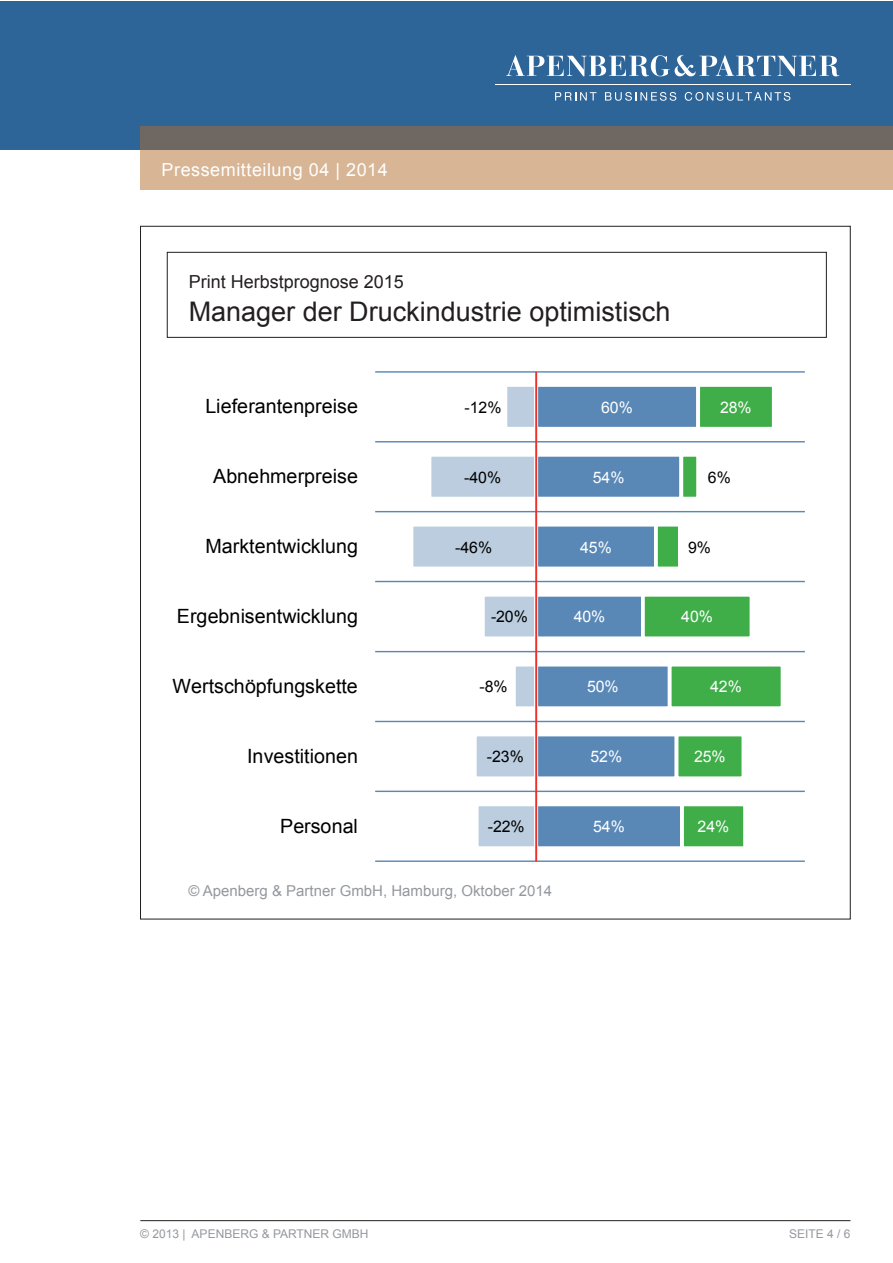
<style>
.page{position:relative;width:893px;height:1263px;background:#fff}
.page>*{position:absolute;margin:0;border:0;box-sizing:border-box;transform-origin:0 0}
.t1{font:27px "Arial";color:#231f20}
.t2{font:19.65px "Arial";color:#000}
.t3{font:18px "Arial";letter-spacing:.03em;color:#fff}
.t4{font:18px "Arial";color:#231f20}
.t5{font:15.9px "Arial";letter-spacing:-.005em;color:#fff}
.t6{font:15.9px "Arial";letter-spacing:-.005em;color:#000}
.t7{font:15px "Arial";color:#94989e}
.t8{font:12px "Arial";color:#94989e}
</style>
<div class="page">
<div style="left:0;top:1px;width:893px;height:149px;background:#2e6599"></div>
<svg style="left:140px;top:126px;width:753px;height:64px;background:#af9781"></svg>
<svg style="left:506px;top:55px;width:333px;height:21px"></svg>
<svg style="left:555px;top:92px;width:41px;height:9px"></svg>
<svg style="left:605px;top:92px;width:71px;height:9px"></svg>
<svg style="left:685px;top:92px;width:105px;height:9px"></svg>
<hr style="left:495px;top:84px;width:355px;height:1px;background:#fff">
<hr style="left:140px;top:1220px;width:710px;height:1px;background:#231f20">
<hr style="left:375px;top:860px;width:430px;height:2px;background:#5988b7">
<hr style="left:375px;top:791px;width:430px;height:1px;background:#5988b7">
<hr style="left:375px;top:721px;width:430px;height:1px;background:#5988b7">
<hr style="left:375px;top:651px;width:430px;height:1px;background:#5988b7">
<hr style="left:375px;top:581px;width:430px;height:1px;background:#5988b7">
<hr style="left:375px;top:511px;width:430px;height:1px;background:#5988b7">
<hr style="left:375px;top:441px;width:430px;height:1px;background:#5988b7">
<hr style="left:375px;top:371px;width:430px;height:2px;background:#5988b7">
<div style="left:477px;top:804px;width:59px;height:44px;background:#bbcddf"></div>
<div style="left:475px;top:802px;width:63px;height:48px;border:4px solid #fff"></div>
<div style="left:475px;top:734px;width:61px;height:44px;background:#bbcddf"></div>
<div style="left:473px;top:733px;width:65px;height:47px;border:4px solid #fff"></div>
<div style="left:514px;top:665px;width:22px;height:43px;background:#bbcddf"></div>
<div style="left:512px;top:663px;width:26px;height:47px;border:4px solid #fff"></div>
<div style="left:483px;top:595px;width:53px;height:43px;background:#bbcddf"></div>
<div style="left:481px;top:593px;width:57px;height:47px;border:4px solid #fff"></div>
<div style="left:411px;top:525px;width:125px;height:43px;background:#bbcddf"></div>
<div style="left:410px;top:523px;width:128px;height:47px;border:4px solid #fff"></div>
<div style="left:429px;top:455px;width:107px;height:44px;background:#bbcddf"></div>
<div style="left:428px;top:453px;width:110px;height:47px;border:4px solid #fff"></div>
<div style="left:505px;top:385px;width:31px;height:44px;background:#bbcddf"></div>
<div style="left:503px;top:383px;width:35px;height:48px;border:4px solid #fff"></div>
<div style="left:536px;top:804px;width:146px;height:44px;background:#5988b7"></div>
<div style="left:534px;top:802px;width:150px;height:48px;border:4px solid #fff"></div>
<div style="left:536px;top:734px;width:141px;height:44px;background:#5988b7"></div>
<div style="left:534px;top:733px;width:144px;height:47px;border:4px solid #fff"></div>
<div style="left:536px;top:665px;width:134px;height:43px;background:#5988b7"></div>
<div style="left:534px;top:663px;width:138px;height:47px;border:4px solid #fff"></div>
<div style="left:536px;top:595px;width:107px;height:43px;background:#5988b7"></div>
<div style="left:534px;top:593px;width:111px;height:47px;border:4px solid #fff"></div>
<div style="left:536px;top:525px;width:120px;height:43px;background:#5988b7"></div>
<div style="left:534px;top:523px;width:124px;height:47px;border:4px solid #fff"></div>
<div style="left:536px;top:455px;width:145px;height:44px;background:#5988b7"></div>
<div style="left:534px;top:453px;width:149px;height:47px;border:4px solid #fff"></div>
<div style="left:536px;top:385px;width:162px;height:44px;background:#5988b7"></div>
<div style="left:534px;top:383px;width:166px;height:48px;border:4px solid #fff"></div>
<div style="left:682px;top:804px;width:63px;height:44px;background:#3fae49"></div>
<div style="left:680px;top:802px;width:67px;height:48px;border:4px solid #fff"></div>
<div style="left:677px;top:734px;width:66px;height:44px;background:#3fae49"></div>
<div style="left:675px;top:733px;width:70px;height:47px;border:4px solid #fff"></div>
<div style="left:670px;top:665px;width:112px;height:43px;background:#3fae49"></div>
<div style="left:668px;top:663px;width:116px;height:47px;border:4px solid #fff"></div>
<div style="left:643px;top:595px;width:108px;height:43px;background:#3fae49"></div>
<div style="left:641px;top:593px;width:112px;height:47px;border:4px solid #fff"></div>
<div style="left:656px;top:525px;width:24px;height:43px;background:#3fae49"></div>
<div style="left:654px;top:523px;width:28px;height:47px;border:4px solid #fff"></div>
<div style="left:681px;top:455px;width:17px;height:44px;background:#3fae49"></div>
<div style="left:679px;top:453px;width:21px;height:47px;border:4px solid #fff"></div>
<div style="left:698px;top:385px;width:76px;height:44px;background:#3fae49"></div>
<div style="left:696px;top:383px;width:80px;height:48px;border:4px solid #fff"></div>
<hr style="left:535px;top:372px;width:2px;height:489px;background:#ee2f2a">
<div style="left:167px;top:252px;width:659px;height:86px;border:1px solid #231f20"></div>
<p class="t3" style="left:162px;top:158px;width:228px">Pressemitteilung 04 | 2014</p>
<p class="t4" style="left:189px;top:270px;width:217px">Print Herbstprognose 2015</p>
<h1 class="t1" style="left:189px;top:294px;width:483px">Manager der Druckindustrie optimistisch</h1>
<p class="t2" style="left:205px;top:393px;width:154px">Lieferantenpreise</p>
<p class="t6" style="left:465px;top:397px;width:38px">-12%</p>
<p class="t5" style="left:601px;top:397px;width:33px">60%</p>
<p class="t5" style="left:720px;top:397px;width:33px">28%</p>
<p class="t2" style="left:213px;top:463px;width:146px">Abnehmerpreise</p>
<p class="t6" style="left:464px;top:467px;width:38px">-40%</p>
<p class="t5" style="left:593px;top:467px;width:33px">54%</p>
<p class="t6" style="left:708px;top:467px;width:24px">6%</p>
<p class="t2" style="left:205px;top:533px;width:154px">Marktentwicklung</p>
<p class="t6" style="left:455px;top:537px;width:38px">-46%</p>
<p class="t5" style="left:580px;top:537px;width:33px">45%</p>
<p class="t6" style="left:688px;top:537px;width:24px">9%</p>
<p class="t2" style="left:177px;top:603px;width:183px">Ergebnisentwicklung</p>
<p class="t6" style="left:491px;top:606px;width:38px">-20%</p>
<p class="t5" style="left:574px;top:606px;width:33px">40%</p>
<p class="t5" style="left:681px;top:606px;width:33px">40%</p>
<p class="t2" style="left:172px;top:673px;width:187px">Wertschöpfungskette</p>
<p class="t6" style="left:479px;top:676px;width:30px">-8%</p>
<p class="t5" style="left:587px;top:676px;width:33px">50%</p>
<p class="t5" style="left:710px;top:676px;width:33px">42%</p>
<p class="t2" style="left:247px;top:743px;width:112px">Investitionen</p>
<p class="t6" style="left:487px;top:746px;width:38px">-23%</p>
<p class="t5" style="left:590px;top:746px;width:33px">52%</p>
<p class="t5" style="left:694px;top:746px;width:33px">25%</p>
<p class="t2" style="left:280px;top:813px;width:79px">Personal</p>
<p class="t6" style="left:488px;top:816px;width:38px">-22%</p>
<p class="t5" style="left:593px;top:816px;width:33px">54%</p>
<p class="t5" style="left:698px;top:816px;width:33px">24%</p>
<p class="t7" style="left:189px;top:880px;width:365px">© Apenberg &amp; Partner GmbH, Hamburg, Oktober 2014</p>
<p class="t8" style="left:140px;top:1225px;width:230px">© 2013 | APENBERG &amp; PARTNER GMBH</p>
<p class="t8" style="left:789px;top:1225px;width:63px">SEITE 4 / 6</p>
</div>
